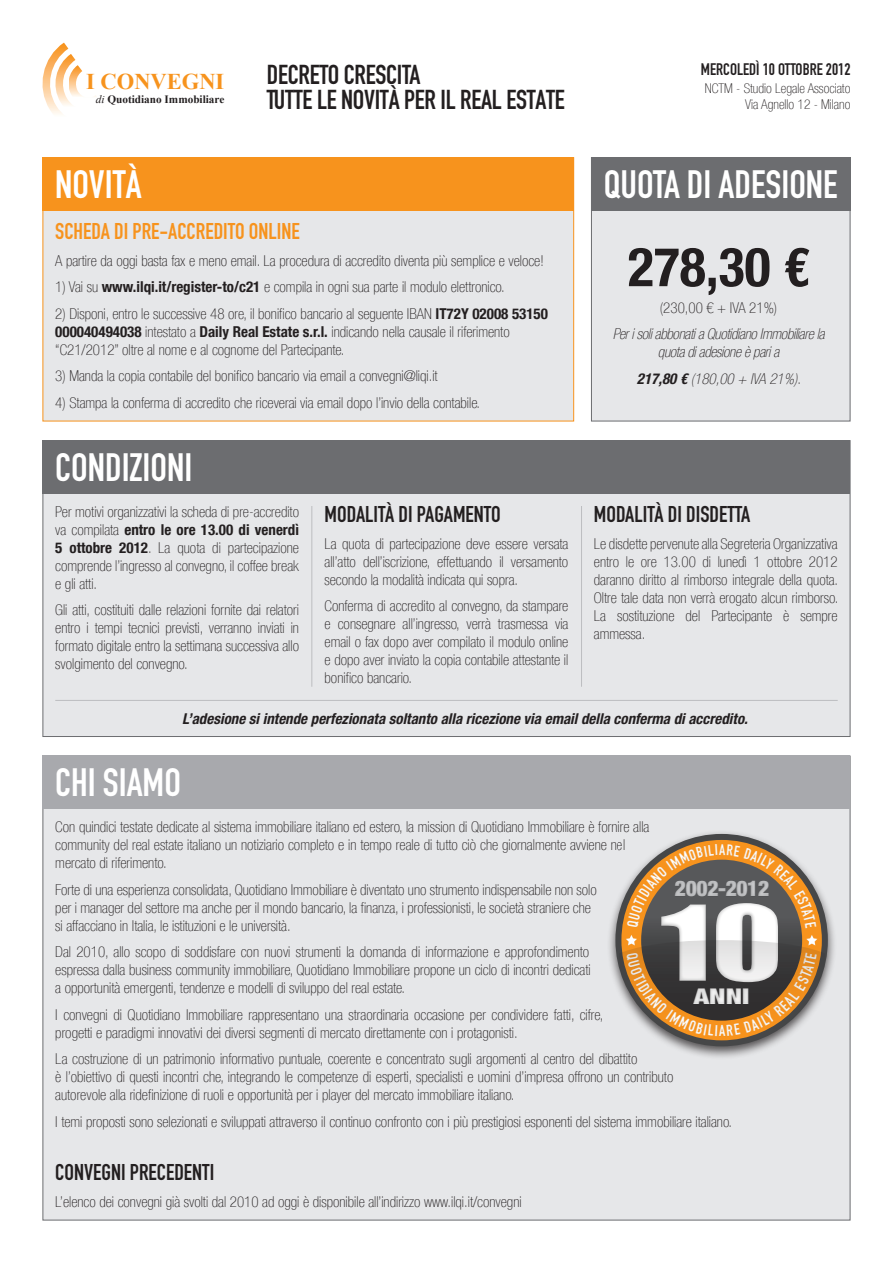
<style>
.page{position:relative;width:893px;height:1263px;background:#fff}
.page>*{position:absolute;margin:0;border:0;box-sizing:border-box;transform-origin:0 0}
.t1{font:96.3px "Impact";color:#fff;scale:1.38 1}
.t2{font:700 condensed 54px "Helvetica Neue LT Com";color:#231f20}
.t3{font:39px "Bern Sans CT";color:#fff}
.t4{font:27px "Bern Sans CT";letter-spacing:-.01em;color:#231f20}
.t5{font:22.5px "Bern Sans CT";color:#231f20}
.t6{font:22.5px "Bern Sans CT";color:#f7931d}
.t7{font:700 22.5px "Times New Roman";color:#f7931d}
.t8{font:900 condensed 21.6px "Helvetica Neue LT Com";letter-spacing:-.02em;color:#c7c8ca}
.t9{font:900 condensed 21.6px "Helvetica Neue LT Com";color:#fff;scale:1.29 1}
.t10{font:16.5px "Bern Sans CT";color:#231f20}
.t11{font:100 condensed 15px/18px "Helvetica Neue LT Com";color:#231f20;text-align:justify}
.t12{font:italic 700 condensed 15px "Helvetica Neue LT Com";color:#231f20}
.t13{font:italic 100 condensed 15px/18px "Helvetica Neue LT Com";letter-spacing:-.02em;color:#231f20;text-align:center}
.t14{font:italic 100 condensed 15px "Helvetica Neue LT Com";color:#231f20}
.t15{font:100 condensed 13.5px "Helvetica Neue LT Com";color:#231f20}
.t16{font:700 11.25px "Times New Roman";color:#231f20}
.s1{font-weight:400;font-style:italic}
.s2{font-weight:700}
.s3{font-style:normal}
</style>
<div class="page">
<div style="left:591px;top:157px;width:259px;height:264px;background:#e6e7e9;border:1px solid #6c6d70"></div>
<div style="left:591px;top:157px;width:259px;height:54px;background:#6c6d70"></div>
<div style="left:43px;top:157px;width:531px;height:264px;background:#e6e7e9"></div>
<div style="left:43px;top:157px;width:531px;height:54px;background:#f7931d"></div>
<div style="left:43px;top:756px;width:807px;height:464px;background:#e6e7e9"></div>
<div style="left:43px;top:756px;width:807px;height:53px;background:#a8a9ad"></div>
<div style="left:606px;top:829px;width:231px;height:230px;background:#231f20;opacity:.75"></div>
<div style="left:43px;top:440px;width:807px;height:297px;background:#e6e7e9;border:1px solid #6c6d70"></div>
<div style="left:43px;top:440px;width:807px;height:53px;background:#6c6d70"></div>
<hr style="left:311px;top:506px;width:1px;height:181px;background:#bcbdc0">
<hr style="left:581px;top:506px;width:1px;height:181px;background:#bcbdc0">
<hr style="left:55px;top:700px;width:783px;height:1px;background:#bcbdc0">
<svg style="left:42px;top:42px;width:54px;height:72px"></svg>
<svg style="left:619px;top:844px;width:206px;height:208px;background:#8b7357"></svg>
<p class="t7" style="left:86px;top:66px;width:140px">I CONVEGNI</p>
<p class="t16" style="left:96px;top:91px;width:130px"><span class="s1">di</span> Quotidiano Immobiliare</p>
<p class="t10" style="left:701px;top:60px;width:151px">MERCOLEDÌ 10 OTTOBRE 2012</p>
<p class="t4" style="left:267px;top:59px;width:155px">DECRETO CRESCITA</p>
<p class="t4" style="left:267px;top:84px;width:299px">TUTTE LE NOVITÀ PER IL REAL ESTATE</p>
<p class="t15" style="left:705px;top:81px;width:147px">NCTM - Studio Legale Associato</p>
<p class="t15" style="left:745px;top:97px;width:107px">Via Agnello 12 - Milano</p>
<p class="t3" style="left:55px;top:161px;width:88px">NOVITÀ</p>
<p class="t3" style="left:604px;top:161px;width:235px">QUOTA DI ADESIONE</p>
<p class="t6" style="left:55px;top:218px;width:246px">SCHEDA DI PRE-ACCREDITO ONLINE</p>
<p class="t11" style="left:55px;top:252px;width:490px">A partire da oggi basta fax e meno email. La procedura di accredito diventa più semplice e veloce!</p>
<p class="t11" style="left:55px;top:278px;width:451px">1) Vai su <span class="s2">www.ilqi.it/register-to/c21</span> e compila in ogni sua parte il modulo elettronico.</p>
<p class="t11" style="left:55px;top:305px;width:494px;text-align:left">2) Disponi, entro le successive 48 ore, il bonifico bancario al seguente IBAN <span class="s2">IT72Y 02008 53150<br>000040494038</span> intestato a <span class="s2">Daily Real Estate s.r.l.</span> indicando nella causale il riferimento “C21/2012” oltre al nome e al cognome del Partecipante.</p>
<p class="t11" style="left:55px;top:367px;width:384px">3) Manda la copia contabile del bonifico bancario via email a convegni@liqi.it</p>
<p class="t11" style="left:55px;top:394px;width:426px">4) Stampa la conferma di accredito che riceverai via email dopo l’invio della contabile.</p>
<p class="t2" style="left:628px;top:235px;width:183px">278,30 €</p>
<p class="t11" style="left:660px;top:298px;width:119px">(230,00 € + IVA 21%)</p>
<p class="t13" style="left:613px;top:325px;width:213px">Per i soli abbonati a Quotidiano Immobiliare la quota di adesione è pari a</p>
<p class="t14" style="left:637px;top:370px;width:166px"><span class="s2">217,80 €</span> (180,00 + IVA 21%)<span class="s3">.</span></p>
<p class="t3" style="left:55px;top:444px;width:139px">CONDIZIONI</p>
<p class="t11" style="left:55px;top:502px;width:245px">Per motivi organizzativi la scheda di pre-accredito va compilata <span class="s2">entro le ore 13.00 di venerdì 5 ottobre 2012</span>. La quota di partecipazione comprende l’ingresso al convegno, il coffee break e gli atti.</p>
<p class="t11" style="left:55px;top:601px;width:245px">Gli atti, costituiti dalle relazioni fornite dai relatori entro i tempi tecnici previsti, verranno inviati in formato digitale entro la settimana successiva allo svolgimento del convegno.</p>
<p class="t5" style="left:325px;top:501px;width:178px">MODALITÀ DI PAGAMENTO</p>
<p class="t11" style="left:325px;top:534px;width:245px">La quota di partecipazione deve essere versata all’atto dell’iscrizione, effettuando il versamento secondo la modalità indicata qui sopra.</p>
<p class="t11" style="left:325px;top:597px;width:245px">Conferma di accredito al convegno, da stampare e consegnare all’ingresso, verrà trasmessa via email o fax dopo aver compilato il modulo online e dopo aver inviato la copia contabile attestante il bonifico bancario.</p>
<p class="t5" style="left:594px;top:501px;width:158px">MODALITÀ DI DISDETTA</p>
<p class="t11" style="left:594px;top:534px;width:246px">Le disdette pervenute alla Segreteria Organizzativa entro le ore 13.00 di lunedì 1 ottobre 2012 daranno diritto al rimborso integrale della quota.<br>Oltre tale data non verrà erogato alcun rimborso.<br>La sostituzione del Partecipante è sempre ammessa.</p>
<p class="t12" style="left:182px;top:710px;width:567px">L’adesione si intende perfezionata soltanto alla ricezione via email della conferma di accredito.</p>
<p class="t3" style="left:55px;top:760px;width:127px">CHI SIAMO</p>
<p class="t11" style="left:55px;top:818px;width:596px;text-align:left">Con quindici testate dedicate al sistema immobiliare italiano ed estero, la mission di Quotidiano Immobiliare è fornire alla community del real estate italiano un notiziario completo e in tempo reale di tutto ciò che giornalmente avviene nel mercato di riferimento.</p>
<p class="t11" style="left:55px;top:881px;width:543px;text-align:left">Forte di una esperienza consolidata, Quotidiano Immobiliare è diventato uno strumento indispensabile non solo per i manager del settore ma anche per il mondo bancario, la finanza, i professionisti, le società straniere che si affacciano in Italia, le istituzioni e le università.</p>
<p class="t11" style="left:55px;top:943px;width:537px">Dal 2010, allo scopo di soddisfare con nuovi strumenti la domanda di informazione e approfondimento espressa dalla business community immobiliare, Quotidiano Immobiliare propone un ciclo di incontri dedicati a opportunità emergenti, tendenze e modelli di sviluppo del real estate.</p>
<p class="t11" style="left:55px;top:1006px;width:550px">I convegni di Quotidiano Immobiliare rappresentano una straordinaria occasione per condividere fatti, cifre, progetti e paradigmi innovativi dei diversi segmenti di mercato direttamente con i protagonisti.</p>
<p class="t11" style="left:55px;top:1050px;width:620px;text-align:left">La costruzione di un patrimonio informativo puntuale, coerente e concentrato sugli argomenti al centro del dibattito<br>è l’obiettivo di questi incontri che, integrando le competenze di esperti, specialisti e uomini d’impresa offrono un contributo autorevole alla ridefinizione di ruoli e opportunità per i player del mercato immobiliare italiano.</p>
<p class="t11" style="left:55px;top:1113px;width:678px">I temi proposti sono selezionati e sviluppati attraverso il continuo confronto con i più prestigiosi esponenti del sistema immobiliare italiano.</p>
<p class="t5" style="left:55px;top:1159px;width:161px">CONVEGNI PRECEDENTI</p>
<p class="t11" style="left:55px;top:1193px;width:468px">L’elenco dei convegni già svolti dal 2010 ad oggi è disponibile all’indirizzo www.ilqi.it/convegni</p>
<p class="t8" style="left:675px;top:876px;width:96px">2002-2012</p>
<p class="t1" style="left:661px;top:868px;width:90px">10</p>
<p class="t9" style="left:694px;top:983px;width:45px">ANNI</p>
</div>
